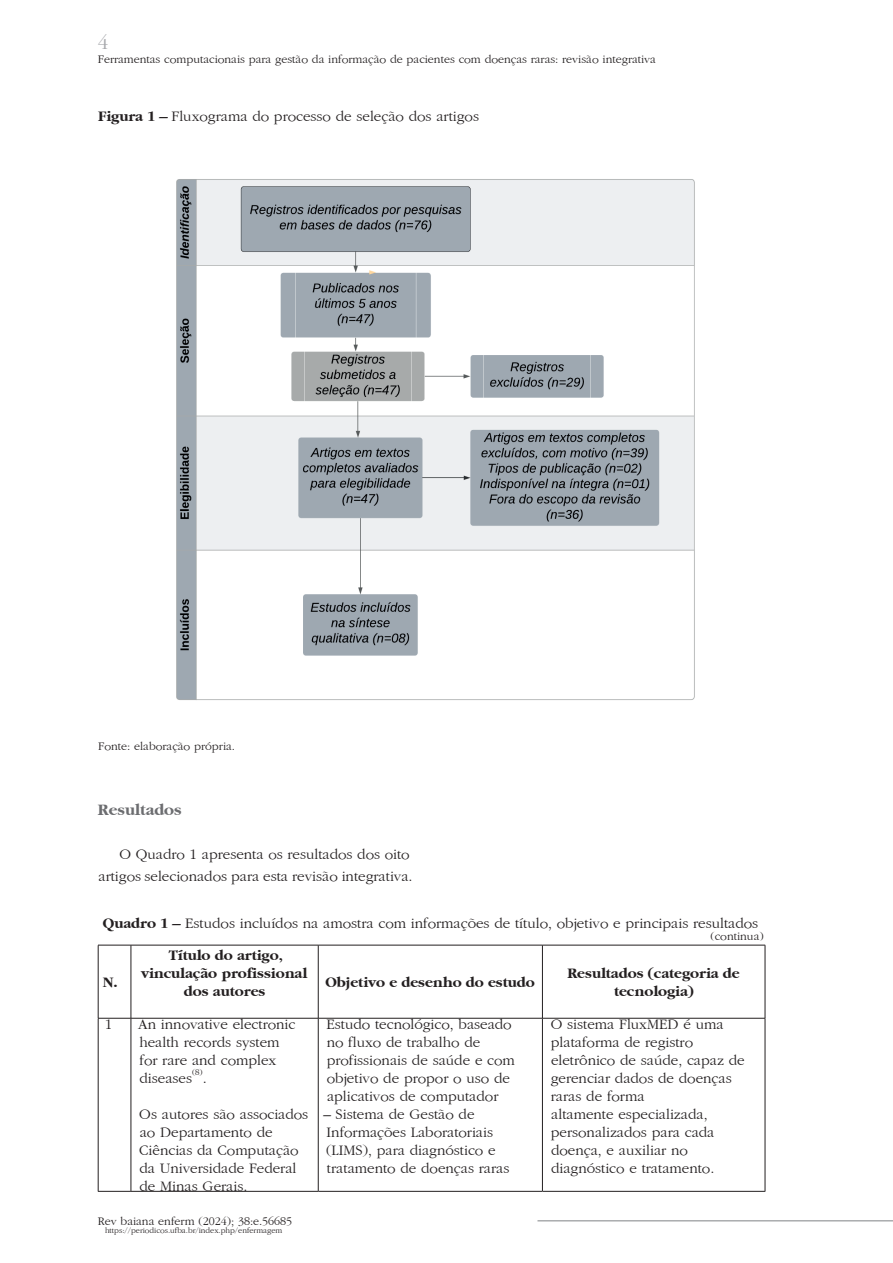
<style>
.page{position:relative;width:893px;height:1263px;background:#fff}
.page>*{position:absolute;margin:0;border:0;box-sizing:border-box;transform-origin:0 0}
.t1{font:21px "Gatineau Plain";color:#a8a9ad}
.t2{font:700 16.5px "Gatineau";color:#6c6d70}
.t3{font:15px/18px "Gatineau Plain";color:#231f20}
.t4{font:700 15px/18px "Gatineau";color:#231f20;text-align:center}
.t5{font:12px "Gatineau Plain";color:#231f20}
.t6{font:8.7px "Gatineau Plain";color:#231f20}
.t7{font:8.25px "Gatineau Plain";color:#231f20}
.s1{font-family:"Gatineau";font-weight:700}
</style>
<div class="page">
<hr style="left:537px;top:1220px;width:356px;height:1px;background:#808285">
<img style="left:176px;top:179px;width:519px;height:521px">
<hr style="left:131px;top:945px;width:1px;height:73px;background:#231f20">
<hr style="left:318px;top:945px;width:1px;height:73px;background:#231f20">
<hr style="left:542px;top:945px;width:1px;height:73px;background:#231f20">
<hr style="left:98px;top:1018px;width:1px;height:173px;background:#231f20">
<hr style="left:98px;top:1191px;width:33px;height:1px;background:#231f20">
<hr style="left:131px;top:1191px;width:187px;height:1px;background:#231f20">
<hr style="left:318px;top:1191px;width:224px;height:1px;background:#231f20">
<hr style="left:542px;top:1191px;width:223px;height:1px;background:#231f20">
<hr style="left:131px;top:1018px;width:1px;height:173px;background:#231f20">
<hr style="left:318px;top:1018px;width:1px;height:173px;background:#231f20">
<hr style="left:542px;top:1018px;width:1px;height:173px;background:#231f20">
<hr style="left:765px;top:1018px;width:1px;height:173px;background:#231f20">
<hr style="left:98px;top:945px;width:33px;height:1px;background:#231f20">
<hr style="left:98px;top:945px;width:1px;height:73px;background:#231f20">
<hr style="left:131px;top:945px;width:187px;height:1px;background:#231f20">
<hr style="left:318px;top:945px;width:224px;height:1px;background:#231f20">
<hr style="left:542px;top:945px;width:223px;height:1px;background:#231f20">
<hr style="left:765px;top:945px;width:1px;height:73px;background:#231f20">
<hr style="left:98px;top:1018px;width:33px;height:1px;background:#231f20">
<hr style="left:131px;top:1018px;width:187px;height:1px;background:#231f20">
<hr style="left:318px;top:1018px;width:224px;height:1px;background:#231f20">
<hr style="left:542px;top:1018px;width:223px;height:1px;background:#231f20">
<h1 class="t1" style="left:98px;top:31px;width:12px">4</h1>
<p class="t5" style="left:98px;top:53px;width:560px">Ferramentas computacionais para gestão da informação de pacientes com doenças raras: revisão integrativa</p>
<p class="t3" style="left:98px;top:108px;width:382px"><span class="s1">Figura 1 –</span> Fluxograma do processo de seleção dos artigos</p>
<p class="t5" style="left:98px;top:740px;width:138px">Fonte: elaboração própria.</p>
<p class="t2" style="left:98px;top:801px;width:85px">Resultados</p>
<p class="t3" style="left:98px;top:843px;width:316px;line-height:22.5px;text-align:right">O Quadro 1 apresenta os resultados dos oito artigos selecionados para esta revisão integrativa.</p>
<p class="t3" style="left:103px;top:915px;width:657px"><span class="s1">Quadro 1 –</span> Estudos incluídos na amostra com informações de título, objetivo e principais resultados</p>
<p class="t5" style="left:710px;top:930px;width:55px">(continua)</p>
<p class="t4" style="left:103px;top:973px;width:16px">N.</p>
<p class="t4" style="left:141px;top:946px;width:168px">Título do artigo, vinculação profissional dos autores</p>
<p class="t3" style="left:105px;top:1015px;width:9px">1</p>
<p class="t3" style="left:138px;top:1015px;width:159px">An innovative electronic health records system for rare and complex diseases</p>
<p class="t6" style="left:192px;top:1068px;width:12px">(8)</p>
<p class="t3" style="left:203px;top:1069px;width:5px">.</p>
<p class="t3" style="left:139px;top:1105px;width:170px">Os autores são associados ao Departamento de<br>Ciências da Computação da Universidade Federal de Minas Gerais.</p>
<p class="t5" style="left:98px;top:1214px;width:196px">Rev baiana enferm (2024); 38:e.56685</p>
<p class="t7" style="left:105px;top:1226px;width:179px">https://periodicos.ufba.br/index.php/enfermagem</p>
<p class="t4" style="left:326px;top:973px;width:211px">Objetivo e desenho do estudo</p>
<p class="t4" style="left:567px;top:964px;width:174px">Resultados (categoria de tecnologia)</p>
<p class="t3" style="left:326px;top:1015px;width:190px">Estudo tecnológico, baseado no fluxo de trabalho de profissionais de saúde e com objetivo de propor o uso de aplicativos de computador</p>
<p class="t3" style="left:323px;top:1105px;width:188px">– Sistema de Gestão de<br>Informações Laboratoriais (LIMS), para diagnóstico e tratamento de doenças raras</p>
<p class="t3" style="left:551px;top:1015px;width:195px">O sistema FluxMED é uma plataforma de registro eletrônico de saúde, capaz de gerenciar dados de doenças raras de forma<br>altamente especializada, personalizados para cada doença, e auxiliar no diagnóstico e tratamento.</p>
</div>
